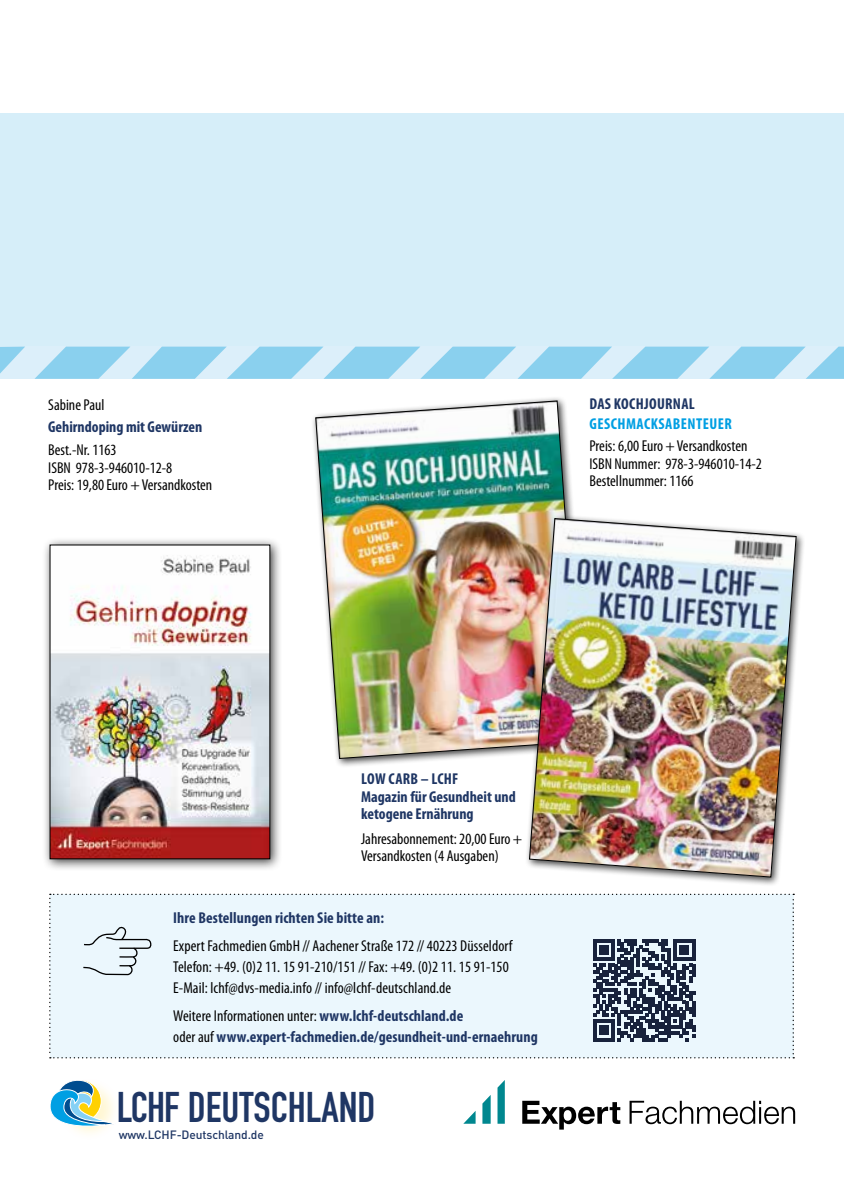
<style>
.page{position:relative;width:844px;height:1191px;background:#fff}
.page>*{position:absolute;margin:0;border:0;box-sizing:border-box;transform-origin:0 0}
.t1{font:42.35px "DIN Engschrift Std";color:#1f3664}
.t2{font:condensed 15.75px/17.5px "Myriad Pro";color:#000}
.t3{font:700 condensed 15.75px/17.5px "Myriad Pro";letter-spacing:.005em;color:#1f3664}
.t4{font:700 condensed 15.75px "Myriad Pro";letter-spacing:.03em;color:#009fe3}
.t5{font:500 11.9px "DIN Pro";letter-spacing:-.01em;color:#1f3664}
.s1{font-weight:400;color:#000}
</style>
<div class="page">
<svg style="left:482px;top:1095px;width:8px;height:28px"></svg>
<svg style="left:497px;top:1081px;width:7px;height:42px"></svg>
<svg style="left:464px;top:1111px;width:11px;height:12px"></svg>
<svg style="left:522px;top:1100px;width:98px;height:29px"></svg>
<svg style="left:629px;top:1100px;width:166px;height:24px"></svg>
<svg style="left:50px;top:1080px;width:64px;height:53px"></svg>
<svg style="left:49px;top:893px;width:745px;height:165px;background:#dde9f0"></svg>
<div style="left:0;top:113px;width:843px;height:264px;background:#d6eef9"></div>
<svg style="left:0;top:346px;width:25px;height:27px"></svg>
<svg style="left:34px;top:346px;width:809px;height:33px"></svg>
<div style="left:311px;top:396px;width:279px;height:372px;background:#000;opacity:.75"></div>
<img style="left:315px;top:400px;width:266px;height:359px">
<div style="left:524px;top:513px;width:281px;height:373px;background:#000;opacity:.75"></div>
<img style="left:529px;top:518px;width:267px;height:359px">
<div style="left:42px;top:537px;width:240px;height:334px;background:#000;opacity:.75"></div>
<img style="left:52px;top:547px;width:216px;height:310px">
<p class="t2" style="left:48px;top:395px;width:58px">Sabine Paul</p>
<p class="t3" style="left:48px;top:418px;width:156px">Gehirndoping mit Gewürzen</p>
<p class="t2" style="left:48px;top:441px;width:166px">Best.-Nr. 1163<br>ISBN 978-3-946010-12-8<br>Preis: 19,80 Euro + Versandkosten</p>
<p class="t3" style="left:589px;top:395px;width:107px">DAS KOCHJOURNAL</p>
<p class="t4" style="left:589px;top:413px;width:144px">GESCHMACKSABENTEUER</p>
<p class="t2" style="left:589px;top:437px;width:174px">Preis: 6,00 Euro + Versandkosten<br>ISBN Nummer: 978-3-946010-14-2<br>Bestellnummer: 1166</p>
<p class="t3" style="left:361px;top:770px;width:156px">LOW CARB – LCHF<br>Magazin für Gesundheit und ketogene Ernährung</p>
<p class="t2" style="left:361px;top:829px;width:163px">Jahresabonnement: 20,00 Euro +<br>Versandkosten (4 Ausgaben)</p>
<p class="t3" style="left:173px;top:908px;width:212px">Ihre Bestellungen richten Sie bitte an:</p>
<p class="t2" style="left:173px;top:934px;width:340px;line-height:21px">Expert Fachmedien GmbH // Aachener Straße 172 // 40223 Düsseldorf<br>Telefon: +49. (0)2 11. 15 91-210/151 // Fax: +49. (0)2 11. 15 91-150<br>E-Mail: lchf@dvs-media.info // info@lchf-deutschland.de</p>
<p class="t3" style="left:173px;top:1004px;width:366px;line-height:21px"><span class="s1">Weitere Informationen unter:</span> www.lchf-deutschland.de<br><span class="s1">oder auf</span> www.expert-fachmedien.de/gesundheit-und-ernaehrung</p>
<h1 class="t1" style="left:117px;top:1082px;width:260px">LCHF DEUTSCHLAND</h1>
<p class="t5" style="left:119px;top:1126px;width:146px">www.LCHF-Deutschland.de</p>
</div>
